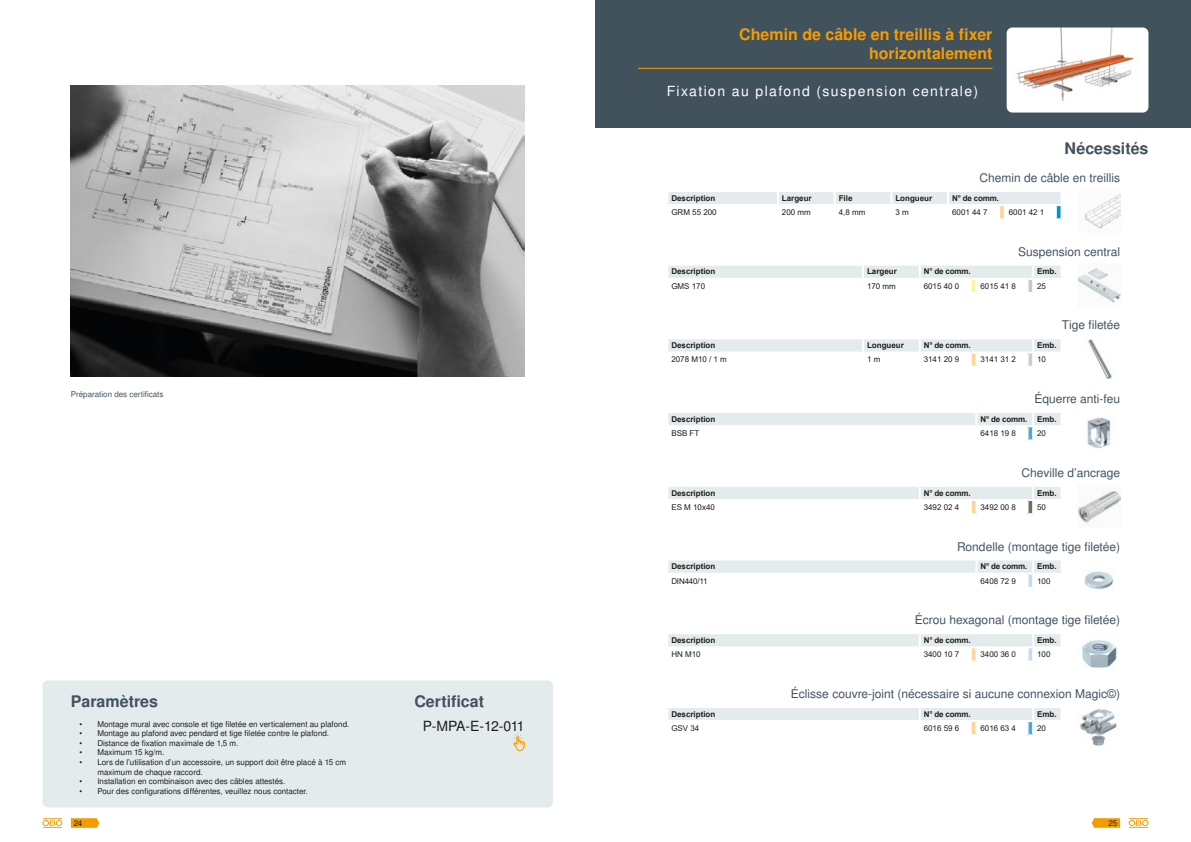
<style>
.page{position:relative;width:1191px;height:842px;background:#fff}
.page>*{position:absolute;margin:0;border:0;box-sizing:border-box;transform-origin:0 0}
.t1{font:700 16px/19.2px "Nimbus San LOT";color:#f59c00;text-align:right}
.t2{font:700 16px "Nimbus San LOT";color:#41525d}
.t3{font:14px "Nimbus San LOT";letter-spacing:.1em;color:#fff}
.t4{font:14px "Nimbus San LOT";letter-spacing:-.07em;color:#1d1d1b}
.t5{font:12px "Nimbus San LOT";color:#41525d}
.t6{font:8px/9.6px "Nimbus San LOT";color:#1d1d1b}
.t7{font:700 8px "Arial";color:#1d1d1b}
.t8{font:8px "Arial";color:#1d1d1b}
.t9{font:700 8px "Arial";letter-spacing:-.02em;color:#1d1d1b}
.t10{font:8px "Nimbus San LOT";color:#41525d}
.t11{font:8px "Arial";letter-spacing:-.02em;color:#1d1d1b}
</style>
<div class="page">
<svg style="left:43px;top:818px;width:19px;height:10px"></svg>
<svg style="left:71px;top:818px;width:28px;height:10px"></svg>
<svg style="left:1128px;top:818px;width:20px;height:10px"></svg>
<svg style="left:1091px;top:818px;width:29px;height:10px"></svg>
<div style="left:595px;top:0;width:596px;height:128px;background:#41525d"></div>
<div style="left:43px;top:680px;width:510px;height:127px;background:#e4ebed;border-radius:6px"></div>
<img style="left:1006px;top:28px;width:142px;height:85px">
<img style="left:1078px;top:268px;width:42px;height:35px">
<svg style="left:668px;top:265px;width:393px;height:28px"></svg>
<hr style="left:1033px;top:292px;width:29px;height:2px;background:#fff">
<img style="left:1084px;top:194px;width:36px;height:35px">
<svg style="left:668px;top:192px;width:394px;height:28px"></svg>
<img style="left:1087px;top:417px;width:24px;height:31px">
<svg style="left:668px;top:413px;width:393px;height:28px"></svg>
<hr style="left:1033px;top:439px;width:29px;height:2px;background:#fff">
<img style="left:1084px;top:571px;width:30px;height:18px">
<svg style="left:668px;top:560px;width:393px;height:28px"></svg>
<hr style="left:1033px;top:587px;width:29px;height:2px;background:#fff">
<svg style="left:668px;top:339px;width:393px;height:28px"></svg>
<hr style="left:1033px;top:366px;width:29px;height:2px;background:#fff">
<img style="left:1088px;top:339px;width:24px;height:40px">
<img style="left:1077px;top:491px;width:43px;height:32px">
<svg style="left:668px;top:486px;width:393px;height:29px"></svg>
<hr style="left:1033px;top:513px;width:29px;height:2px;background:#fff">
<img style="left:1082px;top:640px;width:35px;height:28px">
<svg style="left:668px;top:634px;width:393px;height:28px"></svg>
<hr style="left:1033px;top:660px;width:29px;height:2px;background:#fff">
<svg style="left:668px;top:708px;width:393px;height:28px"></svg>
<hr style="left:1033px;top:734px;width:29px;height:2px;background:#fff">
<img style="left:1080px;top:709px;width:37px;height:37px">
<hr style="left:638px;top:68px;width:354px;height:1px;background:#f59c00">
<img style="left:71px;top:85px;width:453px;height:291px">
<svg style="left:513px;top:734px;width:11px;height:17px"></svg>
<h1 class="t1" style="left:739px;top:26px;width:255px">Chemin de câble en treillis à fixer horizontalement</h1>
<h2 class="t3" style="left:667px;top:82px;width:313px">Fixation au plafond (suspension centrale)</h2>
<h1 class="t2" style="left:1064px;top:138px;width:85px">Nécessités</h1>
<h3 class="t5" style="left:979px;top:171px;width:142px">Chemin de câble en treillis</h3>
<p class="t7" style="left:671px;top:192px;width:46px">Description</p>
<p class="t7" style="left:782px;top:192px;width:31px">Largeur</p>
<p class="t7" style="left:838px;top:192px;width:15px">File</p>
<p class="t7" style="left:895px;top:192px;width:38px">Longueur</p>
<p class="t7" style="left:952px;top:192px;width:48px">N° de comm.</p>
<p class="t8" style="left:671px;top:207px;width:47px">GRM 55 200</p>
<p class="t8" style="left:782px;top:207px;width:30px">200 mm</p>
<p class="t8" style="left:838px;top:207px;width:28px">4,8 mm</p>
<p class="t8" style="left:895px;top:207px;width:15px">3 m</p>
<p class="t8" style="left:952px;top:207px;width:37px">6001 44 7</p>
<p class="t8" style="left:1008px;top:207px;width:37px">6001 42 1</p>
<h3 class="t5" style="left:1018px;top:244px;width:103px">Suspension central</h3>
<p class="t7" style="left:671px;top:266px;width:46px">Description</p>
<p class="t7" style="left:867px;top:266px;width:31px">Largeur</p>
<p class="t7" style="left:923px;top:266px;width:48px">N° de comm.</p>
<p class="t7" style="left:1037px;top:266px;width:21px">Emb.</p>
<p class="t8" style="left:671px;top:280px;width:35px">GMS 170</p>
<p class="t8" style="left:867px;top:280px;width:30px">170 mm</p>
<p class="t8" style="left:923px;top:280px;width:37px">6015 40 0</p>
<p class="t8" style="left:980px;top:280px;width:37px">6015 41 8</p>
<p class="t8" style="left:1037px;top:280px;width:10px">25</p>
<h3 class="t5" style="left:1061px;top:318px;width:60px">Tige filetée</h3>
<p class="t10" style="left:71px;top:389px;width:94px">Préparation des certificats</p>
<h1 class="t2" style="left:71px;top:692px;width:89px">Paramètres</h1>
<p class="t6" style="left:79px;top:719px;width:271px">• Montage mural avec console et tige filetée en verticalement au plafond.</p>
<p class="t6" style="left:79px;top:729px;width:251px">• Montage au plafond avec pendard et tige filetée contre le plafond.</p>
<p class="t6" style="left:79px;top:738px;width:161px">• Distance de fixation maximale de 1,5 m.</p>
<p class="t6" style="left:79px;top:748px;width:86px">• Maximum 15 kg/m.</p>
<p class="t6" style="left:97px;top:757px;width:250px;text-indent:-18px">• Lors de l’utilisation d’un accessoire, un support doit être placé à 15 cm maximum de chaque raccord.</p>
<p class="t6" style="left:79px;top:777px;width:207px">• Installation en combinaison avec des câbles attestés.</p>
<p class="t6" style="left:79px;top:786px;width:230px">• Pour des configurations différentes, veuillez nous contacter.</p>
<h1 class="t2" style="left:414px;top:692px;width:71px">Certificat</h1>
<h2 class="t4" style="left:423px;top:718px;width:103px">P-MPA-E-12-011</h2>
<p class="t7" style="left:671px;top:340px;width:46px">Description</p>
<p class="t7" style="left:867px;top:340px;width:38px">Longueur</p>
<p class="t7" style="left:923px;top:340px;width:48px">N° de comm.</p>
<p class="t7" style="left:1037px;top:340px;width:21px">Emb.</p>
<p class="t8" style="left:671px;top:354px;width:57px">2078 M10 / 1 m</p>
<p class="t8" style="left:867px;top:354px;width:15px">1 m</p>
<p class="t8" style="left:923px;top:354px;width:37px">3141 20 9</p>
<p class="t8" style="left:980px;top:354px;width:37px">3141 31 2</p>
<p class="t8" style="left:1037px;top:354px;width:10px">10</p>
<h3 class="t5" style="left:1034px;top:392px;width:87px">Équerre anti-feu</h3>
<p class="t7" style="left:671px;top:413px;width:46px">Description</p>
<p class="t9" style="left:980px;top:413px;width:78px">N° de comm. Emb.</p>
<p class="t8" style="left:671px;top:428px;width:30px">BSB FT</p>
<p class="t8" style="left:980px;top:428px;width:37px">6418 19 8</p>
<p class="t8" style="left:1037px;top:428px;width:10px">20</p>
<h3 class="t5" style="left:1021px;top:465px;width:100px">Cheville d’ancrage</h3>
<p class="t7" style="left:671px;top:487px;width:46px">Description</p>
<p class="t7" style="left:923px;top:487px;width:48px">N° de comm.</p>
<p class="t7" style="left:1037px;top:487px;width:21px">Emb.</p>
<p class="t8" style="left:671px;top:501px;width:45px">ES M 10x40</p>
<p class="t8" style="left:923px;top:501px;width:37px">3492 02 4</p>
<p class="t8" style="left:980px;top:501px;width:37px">3492 00 8</p>
<p class="t8" style="left:1037px;top:501px;width:10px">50</p>
<h3 class="t5" style="left:957px;top:539px;width:164px">Rondelle (montage tige filetée)</h3>
<p class="t7" style="left:671px;top:561px;width:46px">Description</p>
<p class="t9" style="left:980px;top:561px;width:78px">N° de comm. Emb.</p>
<p class="t11" style="left:671px;top:575px;width:38px">DIN440/11</p>
<p class="t8" style="left:980px;top:575px;width:37px">6408 72 9</p>
<p class="t8" style="left:1037px;top:575px;width:15px">100</p>
<h3 class="t5" style="left:915px;top:613px;width:207px">Écrou hexagonal (montage tige filetée)</h3>
<p class="t7" style="left:671px;top:635px;width:46px">Description</p>
<p class="t7" style="left:923px;top:635px;width:48px">N° de comm.</p>
<p class="t7" style="left:1037px;top:635px;width:21px">Emb.</p>
<p class="t8" style="left:671px;top:649px;width:31px">HN M10</p>
<p class="t8" style="left:923px;top:649px;width:37px">3400 10 7</p>
<p class="t8" style="left:980px;top:649px;width:37px">3400 36 0</p>
<p class="t8" style="left:1037px;top:649px;width:15px">100</p>
<h3 class="t5" style="left:791px;top:686px;width:331px">Éclisse couvre-joint (nécessaire si aucune connexion Magic©)</h3>
<p class="t7" style="left:671px;top:708px;width:46px">Description</p>
<p class="t7" style="left:923px;top:708px;width:48px">N° de comm.</p>
<p class="t7" style="left:1037px;top:708px;width:21px">Emb.</p>
<p class="t8" style="left:671px;top:723px;width:30px">GSV 34</p>
<p class="t8" style="left:923px;top:723px;width:37px">6016 59 6</p>
<p class="t8" style="left:980px;top:723px;width:37px">6016 63 4</p>
<p class="t8" style="left:1037px;top:723px;width:10px">20</p>
<p class="t6" style="left:74px;top:819px;width:10px">24</p>
<p class="t6" style="left:1108px;top:819px;width:10px">25</p>
</div>
